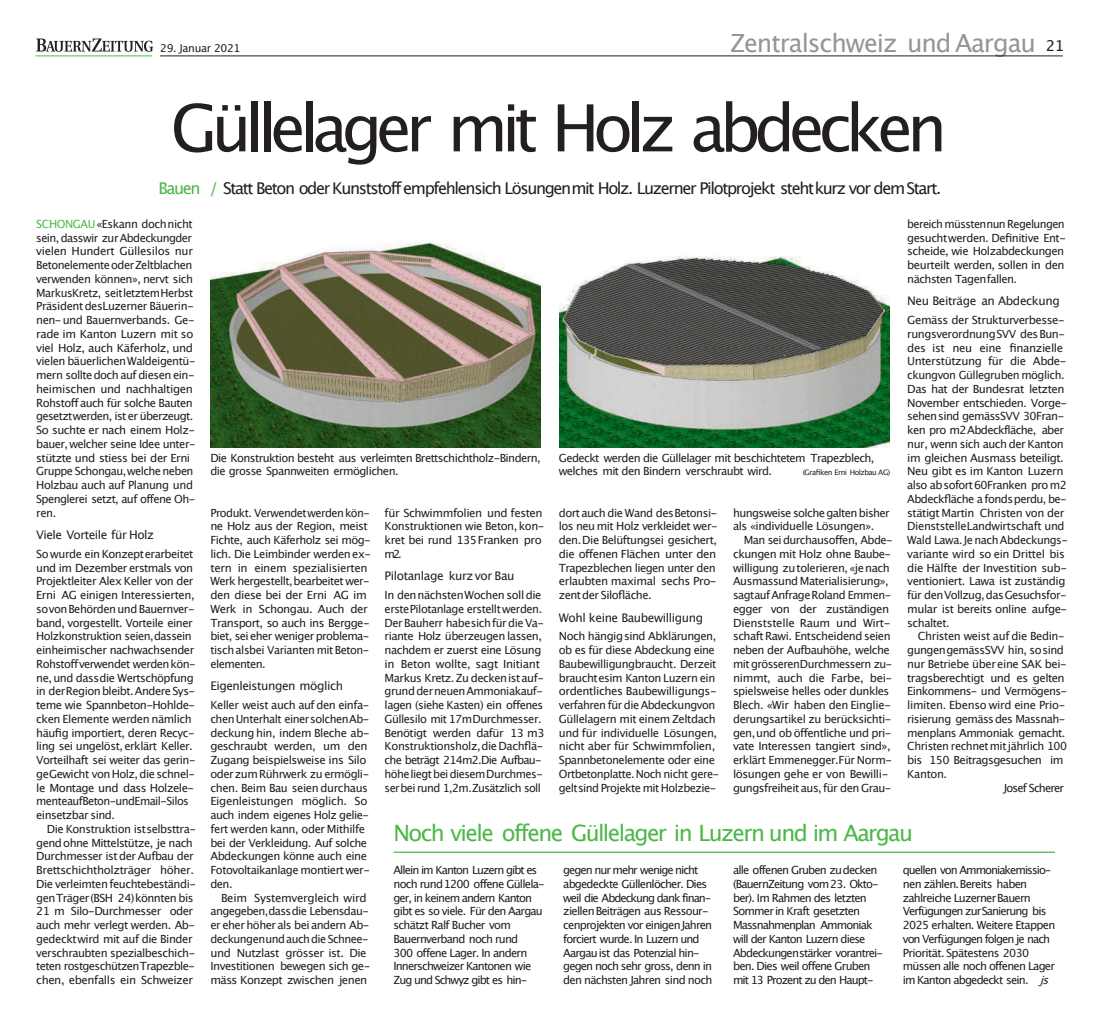
<style>
.page{position:relative;width:1100px;height:1025px;background:#fff}
.page>*{position:absolute;margin:0;border:0;box-sizing:border-box;transform-origin:0 0}
.t1{font:65px "Lucida Grande";letter-spacing:-.1em;color:#231f20}
.t2{font:25px "Lucida Grande";letter-spacing:-.04em;color:#939598}
.t3{font:22.5px "Lucida Grande";letter-spacing:-.07em;color:#4cb848}
.t4{font:16.25px "Lucida Grande";letter-spacing:-.085em;color:#231f20}
.t5{font:11.88px "Lucida Grande";letter-spacing:-.035em;color:#231f20}
.t6{font:11.25px/13.8px "Lucida Grande";letter-spacing:-.045em;color:#231f20}
.t7{font:11.25px/13.8px "Lucida Grande";letter-spacing:-.075em;color:#231f20}
.t8{font:11.25px/13.8px "Lucida Grande";letter-spacing:-.07em;color:#231f20}
.t9{font:10.88px "Lucida Grande";letter-spacing:-.03em;color:#231f20}
.t10{font:7.5px "Lucida Grande";letter-spacing:-.065em;color:#231f20}
.s1{font-size:15px;color:#231f20}
.s2{color:#4cb848}
.s3{font-style:italic}
</style>
<div class="page">
<hr style="left:160px;top:56px;width:903px;height:1px;background:#231f20">
<svg style="left:36px;top:39px;width:117px;height:13px"></svg>
<hr style="left:36px;top:56px;width:116px;height:1px;background:#4cb848">
<hr style="left:394px;top:852px;width:661px;height:1px;background:#4cb848">
<img style="left:211px;top:243px;width:330px;height:205px">
<img style="left:559px;top:256px;width:330px;height:192px">
<p class="t9" style="left:160px;top:43px;width:82px">29. Januar 2021</p>
<h2 class="t2" style="left:730px;top:32px;width:336px">Zentralschweiz und Aargau <span class="s1">21</span></h2>
<h1 class="t1" style="left:171px;top:100px;width:778px">Güllelager mit Holz abdecken</h1>
<h3 class="t4" style="left:159px;top:181px;width:784px"><span class="s2">Bauen /</span> Statt Beton oder Kunststoff empfehlensich Lösungenmit Holz. Luzerner Pilotprojekt stehtkurz vor demStart.</h3>
<p class="t6" style="left:36px;top:218px;width:161px"><span class="s2">SCHONGAU</span>«Eskann dochnicht sein, dasswir zur Abdeckungder vielen Hundert Güllesilos nur<br>BetonelementeoderZeltblachen verwenden können», nervt sich<br>MarkusKretz, seitletztemHerbst<br>Präsident desLuzerner Bäuerin&shy;nen- und Bauernverbands. Ge&shy;rade im Kanton Luzern mit so viel Holz, auch Käferholz, und vielen bäuerlichenWaldeigentü&shy;mern solltedoch auf diesen ein&shy;heimischen und nachhaltigen<br>Rohstoffauch für solche Bauten gesetztwerden, ist er überzeugt.<br>So suchte er nach einem Holz&shy;bauer,welcher seine Idee unter&shy;stützte und stiess bei der Erni<br>Gruppe Schongau,welche neben<br>Holzbau auch auf Planung und<br>Spenglerei setzt, auf offene Oh&shy;ren.</p>
<p class="t5" style="left:36px;top:530px;width:119px">Viele Vorteile für Holz</p>
<p class="t6" style="left:36px;top:548px;width:161px">So wurde ein Konzepterarbeitet und im Dezember erstmals von<br>Projektleiter Alex Keller von der<br>Erni AG einigen Interessierten, sovonBehörden und Bauernver&shy;band, vorgestellt. Vorteile einer<br>Holzkonstruktion seien,dassein einheimischer nachwachsender<br>Rohstoffverwendet werdenkön&shy;ne, und dassdie Wertschöpfung in derRegionbleibt.Andere Sys&shy;teme wie Spannbeton-Hohlde&shy;cken Elemente werden nämlich häufig importiert, deren Recyc&shy;ling sei ungelöst, erklärt Keller.<br>Vorteilhaft sei weiter das gerin&shy;geGewicht vonHolz, die schnel&shy;le Montage und dass Holzele&shy;menteaufBeton-undEmail-Silos einsetzbar sind.</p>
<p class="t6" style="left:36px;top:823px;width:161px;text-indent:11px">Die Konstruktion istselbsttra&shy;gend ohne Mittelstütze, je nach<br>Durchmesser ist der Aufbau der<br>Brettschichtholzträger höher.<br>Die verleimten feuchtebeständi&shy;genTräger(BSH 24)könnten bis<br>21 m Silo-Durchmesser oder auch mehr verlegt werden. Ab&shy;gedecktwird mit auf die Binder verschraubten spezialbeschich&shy;teten rostgeschützenTrapezble&shy;chen, ebenfalls ein Schweizer</p>
<p class="t6" style="left:907px;top:218px;width:160px">bereich müsstennun Regelungen gesuchtwerden. Definitive Ent&shy;scheide, wie Holzabdeckungen beurteilt werden, sollen in den nächsten Tagenfallen.</p>
<p class="t5" style="left:907px;top:296px;width:154px">Neu Beiträge an Abdeckung</p>
<p class="t6" style="left:907px;top:314px;width:162px">Gemäss der Strukturverbesse&shy;rungsverordnungSVV desBun&shy;des ist neu eine finanzielle<br>Unterstützung für die Abde&shy;ckungvon Güllegruben möglich.<br>Das hat der Bundesrat letzten<br>November entschieden. Vorge&shy;sehensind gemässSVV 30Fran&shy;ken pro m2Abdeckfläche, aber nur, wenn sich auch der Kanton im gleichen Ausmass beteiligt.<br>Neu gibt es im Kanton Luzern also absofort60Franken pro m2<br>Abdeckfläche a fondsperdu, be&shy;stätigt Martin Christen von der<br>DienststelleLandwirtschaft und<br>Wald Lawa.Je nach Abdeckungs&shy;variante wird so ein Drittel bis die Hälfte der Investition sub&shy;ventioniert. Lawa ist zuständig für denVollzug, dasGesuchsfor&shy;mular ist bereits online aufge&shy;schaltet.</p>
<p class="t6" style="left:918px;top:630px;width:148px">Christen weist auf die Bedin-</p>
<p class="t6" style="left:907px;top:644px;width:158px">gungengemässSVV hin, sosind</p>
<p class="t6" style="left:907px;top:658px;width:161px">nur Betriebe über eine SAK bei-</p>
<p class="t6" style="left:907px;top:671px;width:159px">tragsberechtigt und es gelten</p>
<p class="t6" style="left:907px;top:685px;width:161px">Einkommens- und Vermögens-</p>
<p class="t6" style="left:907px;top:699px;width:159px">limiten. Ebenso wird eine Prio-</p>
<p class="t6" style="left:907px;top:713px;width:160px">risierung gemässdes Massnah-</p>
<p class="t6" style="left:907px;top:726px;width:160px">menplans Ammoniak gemacht.</p>
<p class="t6" style="left:907px;top:740px;width:161px">Christen rechnetmitjährlich 100</p>
<p class="t6" style="left:907px;top:754px;width:158px">bis 150 Beitragsgesuchen im</p>
<p class="t6" style="left:907px;top:768px;width:41px">Kanton.</p>
<p class="t7" style="left:1004px;top:781px;width:62px">Josef Scherer</p>
<h3 class="t3" style="left:394px;top:823px;width:521px">Noch viele offene Güllelager in Luzern und im Aargau</h3>
<p class="t7" style="left:394px;top:864px;width:153px">Allein im Kanton Luzern gibt es noch rund1200 offene Güllela&shy;ger, in keinem andern Kanton gibt es so viele. Für den Aargau schätzt Ralf Bucher vom<br>Bauernverband noch rund<br>300 offene Lager. In andern<br>Innerschweizer Kantonen wie<br>Zug und Schwyz gibt es hin-</p>
<p class="t7" style="left:563px;top:864px;width:151px">gegen nur mehr wenige nicht abgedeckte Güllenlöcher. Dies weil die Abdeckung dank finan&shy;ziellen Beiträgen aus Ressour&shy;cenprojekten vor einigenJahren forciert wurde. In Luzern und<br>Aargau ist das Potenzial hin&shy;gegen noch sehr gross, denn in den nächsten Jahren sind noch</p>
<p class="t7" style="left:733px;top:864px;width:151px">alle offenen Gruben zudecken (BauernZeitung vom23. Okto&shy;ber). Im Rahmen des letzten<br>Sommer in Kraft gesetzten<br>Massnahmenplan Ammoniak will der Kanton Luzern diese<br>Abdeckungenstärker vorantrei&shy;ben. Dies weil offene Gruben mit 13 Prozent zu den Haupt-</p>
<p class="t8" style="left:903px;top:864px;width:154px">quellen von Ammoniakemissio&shy;nen zählen.Bereits haben zahlreiche LuzernerBauern<br>Verfügungen zurSanierung bis<br>2025 erhalten. Weitere Etappen von Verfügungen folgen je nach<br>Priorität. Spätestens 2030 müssen alle noch offenen Lager im Kanton abgedeckt sein. <span class="s3">js</span></p>
<p class="t6" style="left:210px;top:451px;width:332px">Die Konstruktion besteht aus verleimten Brettschichtholz-Bindern, die grosse Spannweiten ermöglichen.</p>
<p class="t6" style="left:559px;top:451px;width:317px">Gedeckt werden die Güllelager mit beschichtetem Trapezblech, welches mit den Bindern verschraubt wird.</p>
<p class="t10" style="left:803px;top:469px;width:89px">(Grafiken Erni Holzbau AG)</p>
<p class="t6" style="left:385px;top:506px;width:161px">für Schwimmfolien und festen<br>Konstruktionen wie Beton, kon&shy;kret bei rund 135Franken pro m2.</p>
<p class="t5" style="left:385px;top:571px;width:131px">Pilotanlage kurzvor Bau</p>
<p class="t6" style="left:385px;top:589px;width:161px">In dennächstenWochen soll die erstePilotanlage erstelltwerden.<br>Der Bauherr habesichfür die Va&shy;riante Holz überzeugen lassen, nachdem er zuerst eine Lösung in Beton wollte, sagt Initiant<br>Markus Kretz. Zu deckenist auf&shy;grund derneuenAmmoniakauf&shy;lagen (siehe Kasten) ein offenes<br>Güllesilo mit 17mDurchmesser.<br>Benötigt werden dafür 13 m3<br>Konstruktionsholz,die Dachflä&shy;che beträgt 214m2.Die Aufbau&shy;höheliegt bei diesemDurchmes&shy;serbei rund 1,2m.Zusätzlich soll</p>
<p class="t6" style="left:559px;top:506px;width:160px">dort auch die Wand desBetonsi&shy;los neu mit Holz verkleidet wer&shy;den.Die Belüftungsei gesichert, die offenen Flächen unter den<br>Trapezblechen liegen unter den erlaubten maximal sechs Pro&shy;zentder Silofläche.</p>
<p class="t5" style="left:559px;top:612px;width:146px">Wohl keine Baubewilligung</p>
<p class="t6" style="left:559px;top:630px;width:162px">Noch hängigsind Abklärungen, ob es für diese Abdeckung eine<br>Baubewilligungbraucht. Derzeit brauchtesim Kanton Luzern ein ordentliches Baubewilligungs&shy;verfahren für die Abdeckungvon<br>Güllelagern mit einem Zeltdach und für individuelle Lösungen, nicht aber für Schwimmfolien,<br>Spannbetonelemente oder eine<br>Ortbetonplatte.Noch nicht gere&shy;geltsind Projekte mit Holzbezie-</p>
<p class="t6" style="left:733px;top:506px;width:158px">hungsweise solche galten bisher als «individuelle Lösungen».</p>
<p class="t6" style="left:733px;top:534px;width:161px;text-indent:11px">Man seidurchausoffen, Abde&shy;ckungen mit Holz ohne Baube&shy;willigung zutolerieren, «jenach<br>Ausmassund Materialisierung», sagtaufAnfrageRoland Emmen&shy;egger von der zuständigen<br>Dienststelle Raum und Wirt&shy;schaft Rawi. Entscheidend seien neben der Aufbauhöhe, welche mit grösserenDurchmessern zu&shy;nimmt, auch die Farbe, bei&shy;spielsweise helles oder dunkles<br>Blech. «Wir haben den Einglie&shy;derungsartikel zu berücksichti&shy;gen,und ob öffentliche und pri&shy;vate Interessen tangiert sind», erklärt Emmenegger.Für Norm&shy;lösungen gehe er von Bewilli&shy;gungsfreiheit aus, für den Grau-</p>
<p class="t6" style="left:210px;top:506px;width:162px">Produkt. Verwendetwerdenkön&shy;ne Holz aus der Region, meist<br>Fichte, auch Käferholz sei mög&shy;lich. Die Leimbinder werden ex&shy;tern in einem spezialisierten<br>Werk hergestellt,bearbeitet wer&shy;den diese bei der Erni AG im<br>Werk in Schongau. Auch der<br>Transport, so auch ins Bergge&shy;biet, sei eher weniger problema&shy;tisch alsbei Varianten mit Beton&shy;elementen.</p>
<p class="t5" style="left:210px;top:681px;width:134px">Eigenleistungen möglich</p>
<p class="t6" style="left:210px;top:699px;width:161px">Keller weist auch auf den einfa&shy;chenUnterhalt einersolchenAb&shy;deckung hin, indem Bleche ab&shy;geschraubt werden, um den<br>Zugang beispielsweise ins Silo oderzum Rührwerk zu ermögli&shy;chen. Beim Bau seien durchaus<br>Eigenleistungen möglich. So auch indem eigenes Holz gelie&shy;fert werden kann, oder Mithilfe bei der Verkleidung. Auf solche<br>Abdeckungen könne auch eine<br>Fotovoltaikanlage montiert wer&shy;den.</p>
<p class="t6" style="left:210px;top:891px;width:161px;text-indent:11px">Beim Systemvergleich wird angegeben,dassdie Lebensdau&shy;er eher höher als bei andern Ab&shy;deckungenund auchdie Schnee&shy;und Nutzlast grösser ist. Die<br>Investitionen bewegen sich ge&shy;mäss Konzept zwischen jenen</p>
</div>
